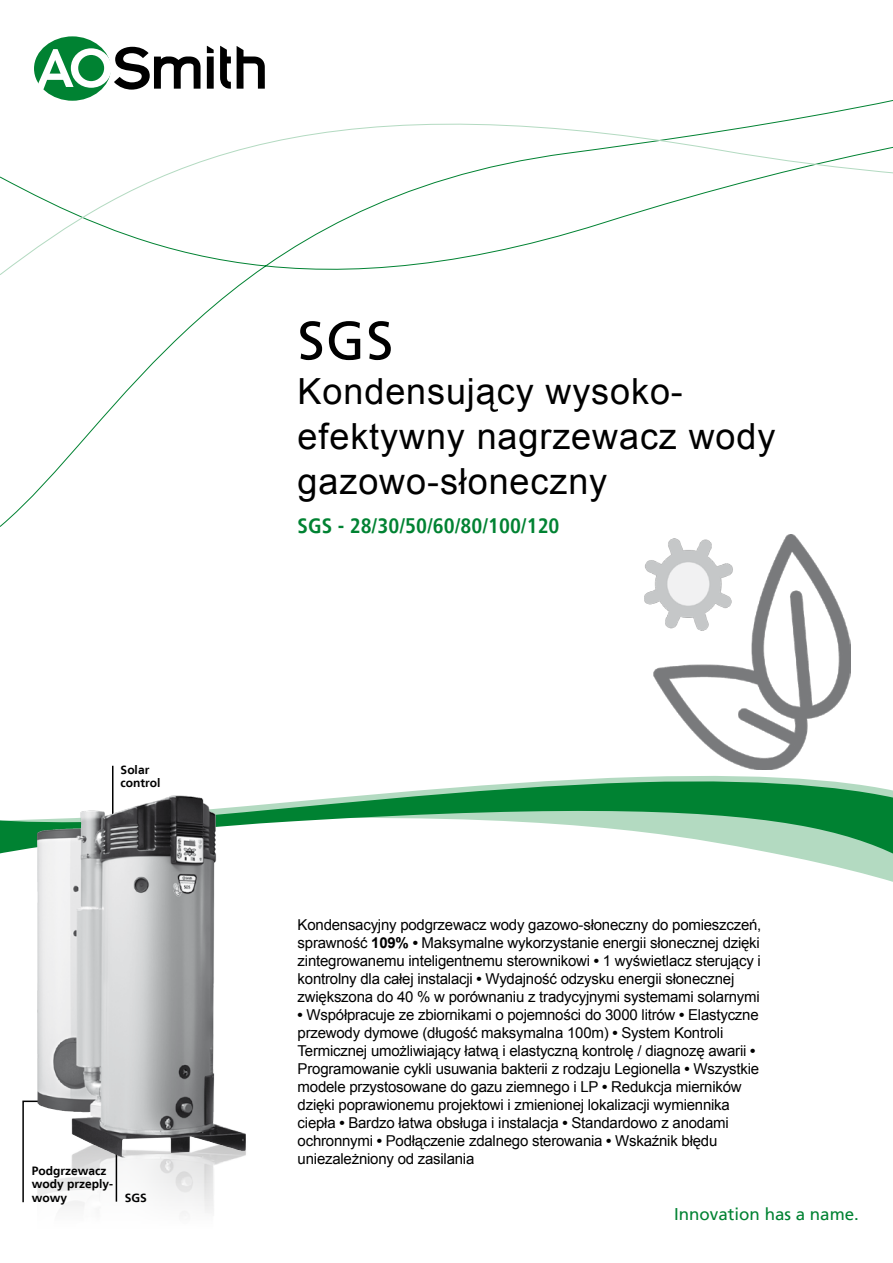
<style>
.page{position:relative;width:893px;height:1263px;background:#fff}
.page>*{position:absolute;margin:0;border:0;box-sizing:border-box;transform-origin:0 0}
.t1{font:54px "Frutiger LT";color:#000}
.t2{font:36px/45px "Arial";letter-spacing:.025em;color:#000}
.t3{font:700 condensed 21px "Frutiger LT";color:#008232}
.t4{font:16.95px "Frutiger LT";color:#008232}
.t5{font:15px/18px "Arial";letter-spacing:-.015em;color:#000}
.t6{font:700 12px/13.5px "Frutiger LT";color:#000}
.s1{font-weight:700}
</style>
<div class="page">
<img style="left:44px;top:1094px;width:202px;height:122px">
<svg style="left:113px;top:773px;width:780px;height:121px"></svg>
<svg style="left:0;top:778px;width:893px;height:99px"></svg>
<svg style="left:0;top:76px;width:893px;height:200px"></svg>
<svg style="left:237px;top:46px;width:28px;height:43px"></svg>
<svg style="left:220px;top:46px;width:11px;height:43px"></svg>
<svg style="left:207px;top:46px;width:7px;height:43px"></svg>
<div style="left:34px;top:36px;width:77px;height:65px;background:#008232;border-radius:50%"></div>
<svg style="left:37px;top:47px;width:164px;height:43px"></svg>
<img style="left:645px;top:535px;width:205px;height:235px">
<hr style="left:116px;top:1151px;width:1px;height:51px;background:#000">
<svg style="left:22px;top:1100px;width:22px;height:103px"></svg>
<hr style="left:112px;top:766px;width:1px;height:55px;background:#000">
<img style="left:36px;top:795px;width:144px;height:357px">
<p class="t6" style="left:121px;top:763px;width:41px">Solar control</p>
<p class="t6" style="left:32px;top:1164px;width:83px">Podgrzewacz wody przeply&shy;wowy</p>
<p class="t6" style="left:125px;top:1191px;width:24px">SGS</p>
<h1 class="t1" style="left:298px;top:309px;width:97px">SGS</h1>
<h2 class="t2" style="left:298px;top:370px;width:479px">Kondensujący wysoko&shy;efektywny nagrzewacz wody gazowo-słoneczny</h2>
<h3 class="t3" style="left:298px;top:514px;width:263px">SGS - 28/30/50/60/80/100/120</h3>
<p class="t5" style="left:298px;top:916px;width:465px">Kondensacyjny podgrzewacz wody gazowo-słoneczny do pomieszczeń, sprawność <span class="s1">109% •</span> Maksymalne wykorzystanie energii słonecznej dzięki zintegrowanemu inteligentnemu sterownikowi <span class="s1">•</span> 1 wyświetlacz sterujący i kontrolny dla całej instalacji <span class="s1">•</span> Wydajność odzysku energii słonecznej zwiększona do 40 % w porównaniu z tradycyjnymi systemami solarnymi</p>
<p class="t5" style="left:298px;top:1006px;width:463px"><span class="s1">•</span> Współpracuje ze zbiornikami o pojemności do 3000 litrów <span class="s1">•</span> Elastyczne przewody dymowe (długość maksymalna 100m) <span class="s1">•</span> System Kontroli Termicznej umożliwiający łatwą i elastyczną kontrolę / diagnozę awarii <span class="s1">• </span>Programowanie cykli usuwania bakterii z rodzaju Legionella <span class="s1">•</span> Wszystkie modele przystosowane do gazu ziemnego i LP <span class="s1">•</span> Redukcja mierników dzięki poprawionemu projektowi i zmienionej lokalizacji wymiennika ciepła <span class="s1">•</span> Bardzo łatwa obsługa i instalacja <span class="s1">•</span> Standardowo z anodami ochronnymi <span class="s1">•</span> Podłączenie zdalnego sterowania <span class="s1">•</span> Wskaźnik błędu uniezależniony od zasilania</p>
<p class="t4" style="left:674px;top:1204px;width:186px">Innovation has a name.</p>
</div>
